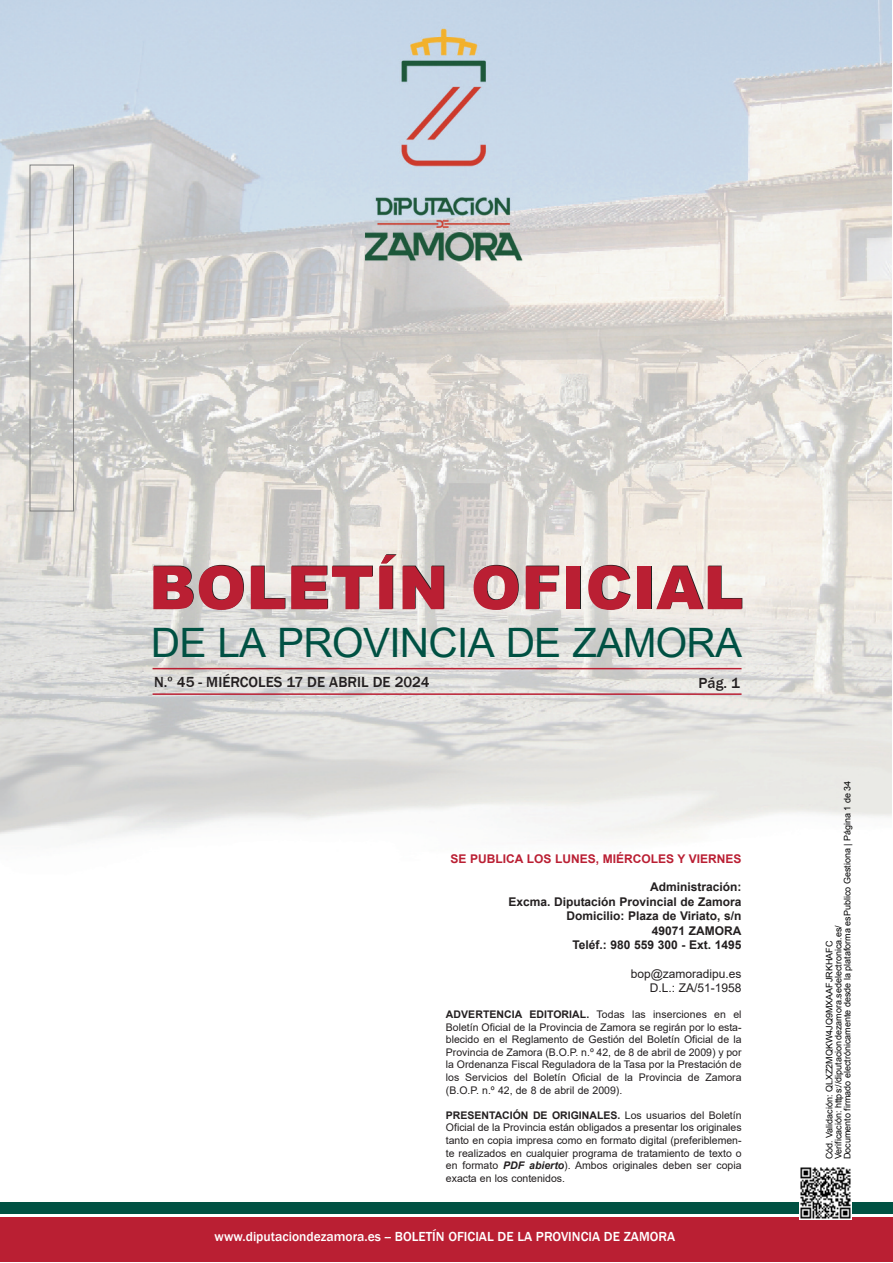
<style>
.page{position:relative;width:893px;height:1263px;background:#fff}
.page>*{position:absolute;margin:0;border:0;box-sizing:border-box;transform-origin:0 0}
.t1{font:900 60px "Arial";letter-spacing:.005em;color:#ba1f33}
.t2{font:40.5px "Arial Unicode MS";letter-spacing:-.015em;color:#005143}
.t3{font:500 15px "Franklin Gothic";color:#231f20}
.t4{font:500 13.5px "Franklin Gothic";color:#fff}
.t5{font:700 12px/14.4px "Arial";color:#231f20;text-align:right}
.t6{font:700 12px "Arial";color:#ba1f33}
.t7{font:12px/14.4px "Arial";color:#231f20;text-align:right}
.t8{font:10.5px/12.6px "Arial";color:#231f20;text-align:justify}
.t9{font:9px/9px "Arial";color:#000}
.s1{font-weight:700}
.s2{font-weight:700;font-style:italic}
</style>
<div class="page">
<img style="left:0;top:0;width:892px;height:841px">
<hr style="left:153px;top:668px;width:588px;height:1px;background:#ba1f33">
<hr style="left:153px;top:693px;width:588px;height:2px;background:#ba1f33">
<div style="left:0;top:1217px;width:893px;height:45px;background:#ba1f33"></div>
<div style="left:0;top:1202px;width:893px;height:11px;background:#005143"></div>
<img style="left:799px;top:1167px;width:53px;height:52px">
<div style="left:30px;top:165px;width:44px;height:346px;border:1px solid #808080"></div>
<h1 class="t1" style="left:149px;top:543px;width:596px">BOLETÍN OFICIAL</h1>
<h2 class="t2" style="left:151px;top:614px;width:593px">DE LA PROVINCIA DE ZAMORA</h2>
<h3 class="t3" style="left:154px;top:673px;width:277px">N.º 45 - MIÉRCOLES 17 DE ABRIL DE 2024</h3>
<h3 class="t3" style="left:699px;top:674px;width:43px">PÁG. 1</h3>
<p class="t6" style="left:450px;top:852px;width:293px">SE PUBLICA LOS LUNES, MIÉRCOLES Y VIERNES</p>
<p class="t5" style="left:508px;top:880px;width:235px">Administración:<br>Excma. Diputación Provincial de Zamora<br>Domicilio: Plaza de Viriato, s/n<br>49071 ZAMORA<br>Teléf.: 980 559 300 - Ext. 1495</p>
<p class="t7" style="left:631px;top:966px;width:112px">bop@zamoradipu.es<br>D.L.: ZA/51-1958</p>
<p class="t8" style="left:446px;top:1008px;width:297px"><span class="s1">ADVERTENCIA EDITORIAL.</span> Todas las inserciones en el Boletín Oficial de la Provincia de Zamora se regirán por lo esta&shy;blecido en el Reglamento de Gestión del Boletín Oficial de la Provincia de Zamora (B.O.P. n.º 42, de 8 de abril de 2009) y por la Ordenanza Fiscal Reguladora de la Tasa por la Prestación de los Servicios del Boletín Oficial de la Provincia de Zamora (B.O.P. n.º 42, de 8 de abril de 2009).</p>
<p class="t8" style="left:446px;top:1109px;width:297px"><span class="s1">PRESENTACIÓN DE ORIGINALES.</span> Los usuarios del Boletín Oficial de la Provincia están obligados a presentar los originales tanto en copia impresa como en formato digital (preferiblemen&shy;te realizados en cualquier programa de tratamiento de texto o en formato <span class="s2">PDF abierto</span>). Ambos originales deben ser copia exacta en los contenidos.</p>
<p class="t4" style="left:215px;top:1228px;width:462px">WWW.DIPUTACIONDEZAMORA.ES -- BOLETÍN OFICIAL DE LA PROVINCIA DE ZAMORA</p>
<p class="t9" style="left:826px;top:1159px;width:380px;rotate:-90deg">Cód. Validación: QLXZ2MQKW4JQ9MXAAFJRKHAFC<br>Verificación: https://diputaciondezamora.sedelectronica.es/<br>Documento firmado electrónicamente desde la plataforma esPublico Gestiona | Página 1 de 34</p>
</div>
